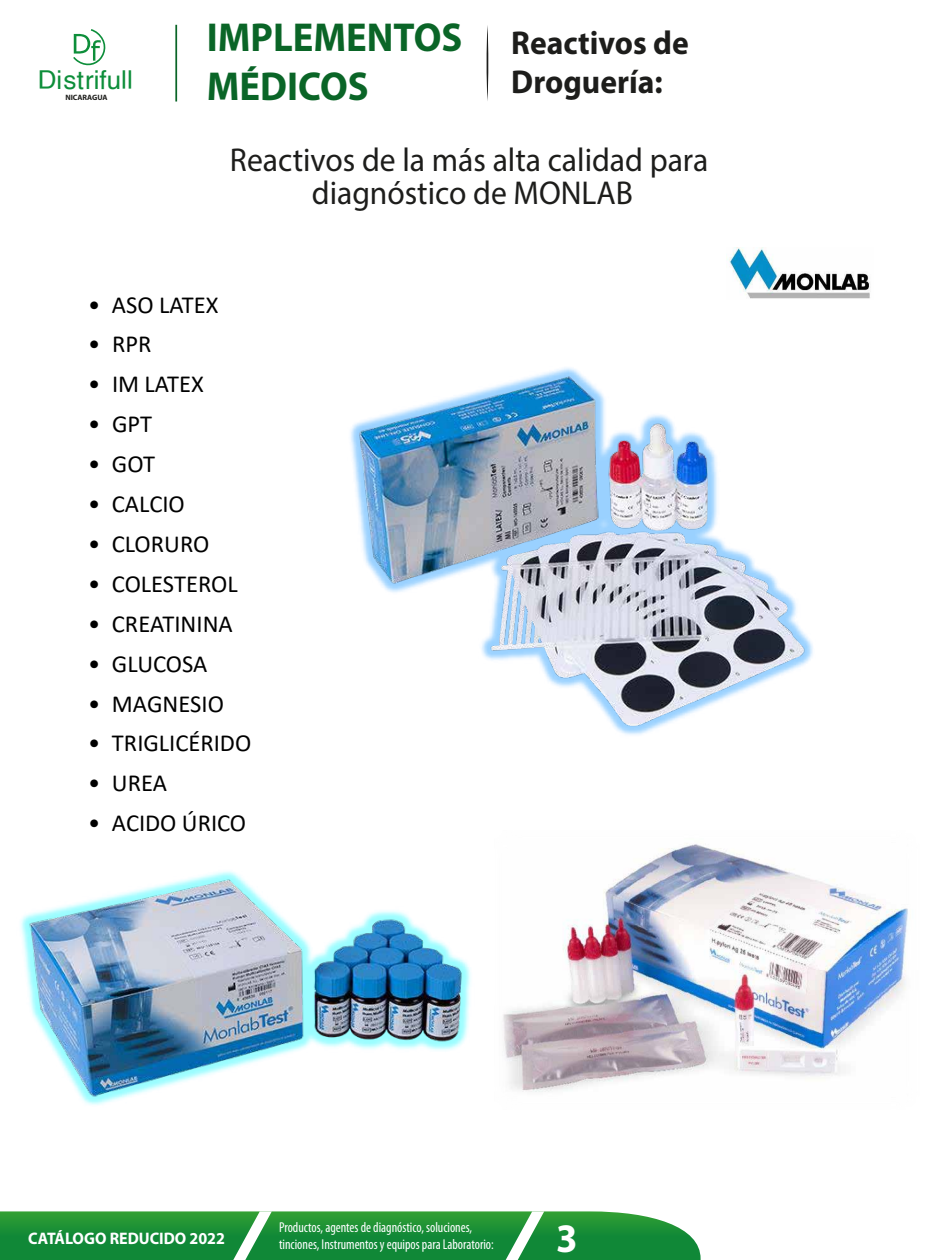
<style>
.page{position:relative;width:945px;height:1260px;background:#fff}
.page>*{position:absolute;margin:0;border:0;box-sizing:border-box;transform-origin:0 0}
.t1{font:700 40.6px/48.6px "Myriad Pro";color:#0a6527;scale:.95 1}
.t2{font:700 40.6px "Myriad Pro";color:#fff;scale:.95 1}
.t3{font:33.07px/33.9px "Myriad Pro";color:#1d1d1b;text-align:center;scale:.95 1}
.t4{font:700 33.07px/39.7px "Myriad Pro";color:#1d1d1b;scale:.95 1}
.t5{font:26.07px "Helvetica";color:#0d8e3a}
.t6{font:24.68px "Calibri";color:#000}
.t7{font:24.5px "Calibri";color:#000}
.t8{font:700 16.8px "Myriad Pro";color:#fff;scale:.95 1}
.t9{font:condensed 14.35px/17.2px "Myriad Pro";color:#fff;scale:.95 1}
.t10{font:700 7.7px "Myriad Pro";color:#1d1d1b}
.s1{font-size:24.5px}
</style>
<div class="page">
<img style="left:20px;top:915px;width:451px;height:190px">
<img style="left:26px;top:871px;width:441px;height:228px">
<img style="left:352px;top:371px;width:458px;height:364px">
<img style="left:503px;top:844px;width:405px;height:248px">
<img style="left:727px;top:247px;width:143px;height:52px">
<svg style="left:0;top:1211px;width:701px;height:49px;background:#299644"></svg>
<svg style="left:73px;top:29px;width:33px;height:37px"></svg>
<hr style="left:175px;top:25px;width:2px;height:77px;background:#0a6527">
<svg style="left:486px;top:25px;width:3px;height:76px"></svg>
<p class="t5" style="left:38px;top:59px;width:97px">Distrifull</p>
<p class="t10" style="left:65px;top:93px;width:44px">NICARAGUA</p>
<h1 class="t1" style="left:207px;top:14px;width:270px">IMPLEMENTOS<br>MÉDICOS</h1>
<h2 class="t4" style="left:511px;top:23px;width:188px">Reactivos de<br>Droguería:</h2>
<h2 class="t3" style="left:230px;top:142px;width:505px">Reactivos de la más alta calidad para diagnóstico de MONLAB</h2>
<p class="t7" style="left:88px;top:287px;width:132px">• ASO LATEX</p>
<p class="t7" style="left:88px;top:327px;width:65px">• RPR</p>
<p class="t7" style="left:88px;top:367px;width:117px">• IM LATEX</p>
<p class="t7" style="left:88px;top:407px;width:65px">• GPT</p>
<p class="t7" style="left:88px;top:447px;width:68px">• GOT</p>
<p class="t7" style="left:88px;top:487px;width:98px">• CALCIO</p>
<p class="t7" style="left:88px;top:527px;width:123px">• CLORURO</p>
<p class="t7" style="left:88px;top:567px;width:151px">• COLESTEROL</p>
<p class="t7" style="left:88px;top:607px;width:146px">• CREATININA</p>
<p class="t7" style="left:88px;top:647px;width:121px">• GLUCOSA</p>
<p class="t7" style="left:88px;top:686px;width:137px">• MAGNESIO</p>
<p class="t7" style="left:88px;top:726px;width:165px">• TRIGLICÉRIDO</p>
<p class="t6" style="left:88px;top:766px;width:80px"><span class="s1">•</span> UREA</p>
<p class="t7" style="left:88px;top:806px;width:160px">• ACIDO ÚRICO</p>
<p class="t9" style="left:279px;top:1218px;width:228px">Productos, agentes de diagnóstico, soluciones, tinciones, Instrumentos y equipos para Laboratorio:</p>
<p class="t8" style="left:28px;top:1229px;width:209px">CATÁLOGO REDUCIDO 2022</p>
<h1 class="t2" style="left:556px;top:1216px;width:24px">3</h1>
</div>
